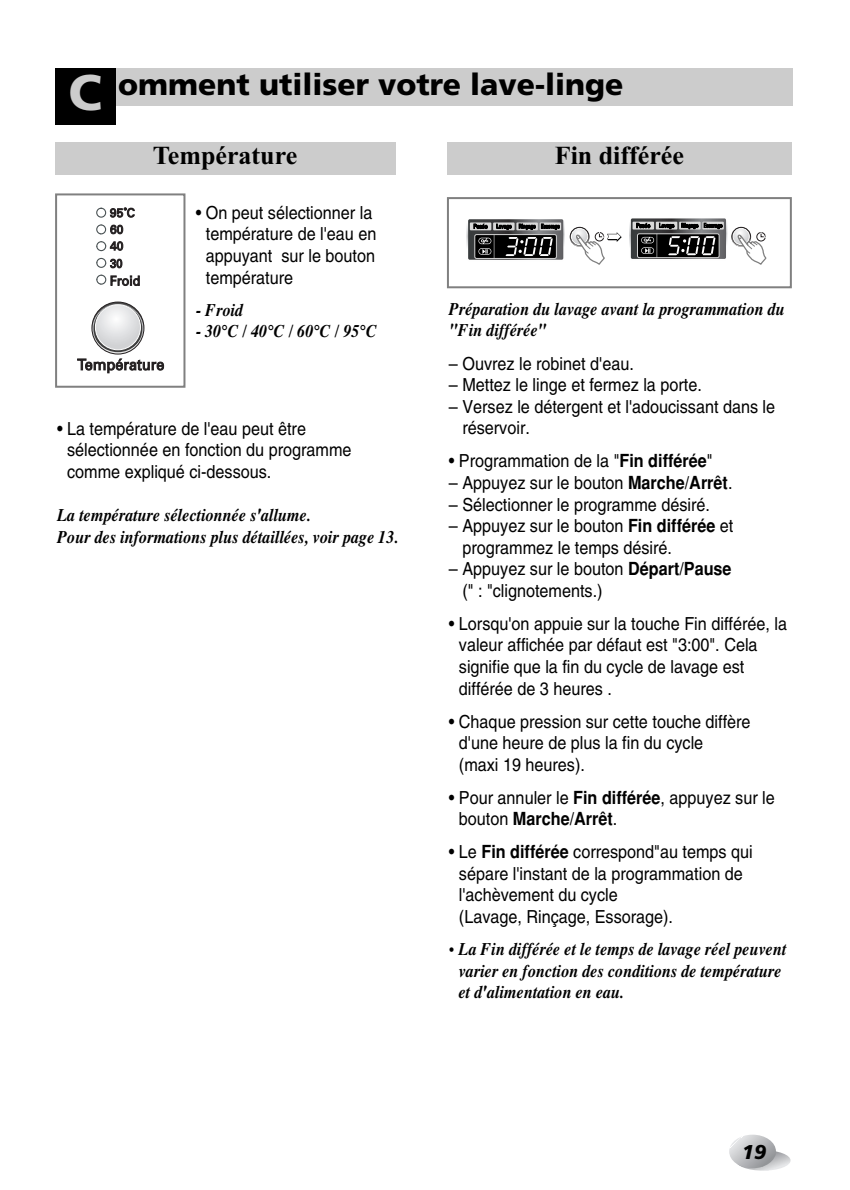
<style>
.page{position:relative;width:850px;height:1190px;background:#fff}
.page>*{position:absolute;margin:0;border:0;box-sizing:border-box;transform-origin:0 0}
.t1{font:900 30px "Frutiger";color:#000}
.t2{font:700 26px "Times New Roman";color:#000}
.t3{font:italic 900 20px "Frutiger";color:#000}
.t4{font:18px/21.6px "Helvetica";color:#000;scale:.9 1}
.t5{font:italic 700 18px/21.6px "Times";color:#000;scale:.9 1}
.s1{font-size:50px;color:#ccc}
.s2{font-weight:700}
</style>
<div class="page">
<svg style="left:729px;top:1135px;width:62px;height:36px"></svg>
<div style="left:447px;top:197px;width:345px;height:91px;border:2px solid #808080"></div>
<div style="left:447px;top:142px;width:345px;height:33px;background:#ccc"></div>
<svg style="left:570px;top:227px;width:52px;height:38px"></svg>
<svg style="left:732px;top:227px;width:35px;height:38px"></svg>
<svg style="left:466px;top:218px;width:99px;height:43px"></svg>
<svg style="left:468px;top:219px;width:95px;height:41px"></svg>
<svg style="left:470px;top:222px;width:21px;height:8px"></svg>
<svg style="left:516px;top:222px;width:22px;height:8px"></svg>
<div style="left:493px;top:222px;width:22px;height:8px;background:#d9d9d9"></div>
<svg style="left:540px;top:222px;width:21px;height:8px"></svg>
<div style="left:475px;top:234px;width:82px;height:25px;border:1px solid #d4d4d4;border-radius:2px"></div>
<svg style="left:629px;top:217px;width:98px;height:43px"></svg>
<svg style="left:631px;top:218px;width:95px;height:41px"></svg>
<svg style="left:679px;top:222px;width:22px;height:8px"></svg>
<div style="left:656px;top:222px;width:21px;height:8px;background:#d9d9d9"></div>
<svg style="left:702px;top:222px;width:22px;height:8px"></svg>
<svg style="left:474px;top:224px;width:85px;height:34px;background:#444"></svg>
<svg style="left:633px;top:222px;width:21px;height:8px"></svg>
<svg style="left:637px;top:223px;width:85px;height:35px;background:#484848"></svg>
<div style="left:55px;top:142px;width:340px;height:33px;background:#ccc"></div>
<svg style="left:96px;top:207px;width:44px;height:79px"></svg>
<svg style="left:77px;top:302px;width:87px;height:71px"></svg>
<div style="left:55px;top:193px;width:130px;height:195px;border:2px solid #808080"></div>
<div style="left:55px;top:68px;width:737px;height:37px;background:#ccc"></div>
<div style="left:55px;top:68px;width:60px;height:57px;background:#000"></div>
<h1 class="t1" style="left:69px;top:72px;width:557px"><span class="s1">C</span> omment utiliser votre lave-linge</h1>
<h2 class="t2" style="left:153px;top:147px;width:146px">Température</h2>
<p class="t4" style="left:206px;top:203px;width:191px;text-indent:-10px">• On peut sélectionner la température de l'eau en appuyant sur le bouton température</p>
<p class="t5" style="left:196px;top:301px;width:54px">- Froid</p>
<p class="t5" style="left:196px;top:322px;width:203px">- 30°C / 40°C / 60°C / 95°C</p>
<p class="t4" style="left:67px;top:419px;width:318px;text-indent:-10px">• La température de l'eau peut être sélectionnée en fonction du programme comme expliqué ci-dessous.</p>
<p class="t5" style="left:57px;top:506px;width:381px">La température sélectionnée s'allume.<br>Pour des informations plus détaillées, voir page 13.</p>
<h2 class="t2" style="left:555px;top:147px;width:131px">Fin différée</h2>
<p class="t5" style="left:449px;top:300px;width:374px;line-height:20.8px">Préparation du lavage avant la programmation du "Fin différée"</p>
<p class="t4" style="left:449px;top:354px;width:207px">– Ouvrez le robinet d'eau.</p>
<p class="t4" style="left:449px;top:376px;width:283px">– Mettez le linge et fermez la porte.</p>
<p class="t4" style="left:462px;top:397px;width:349px;text-indent:-13px">– Versez le détergent et l'adoucissant dans le réservoir.</p>
<p class="t4" style="left:449px;top:452px;width:294px">• Programmation de la "<span class="s2">Fin différée</span>"</p>
<p class="t4" style="left:449px;top:474px;width:317px">– Appuyez sur le bouton <span class="s2">Marche/Arrêt</span>.</p>
<p class="t4" style="left:449px;top:495px;width:292px">– Sélectionner le programme désiré.</p>
<p class="t4" style="left:462px;top:517px;width:303px;text-indent:-14px">– Appuyez sur le bouton <span class="s2">Fin différée</span> et programmez le temps désiré.</p>
<p class="t4" style="left:462px;top:560px;width:301px;text-indent:-14px">– Appuyez sur le bouton <span class="s2">Départ/Pause </span>(" : "clignotements.)</p>
<p class="t4" style="left:459px;top:614px;width:366px;text-indent:-10px">• Lorsqu'on appuie sur la touche Fin différée, la valeur affichée par défaut est "3:00". Cela signifie que la fin du cycle de lavage est différée de 3 heures .</p>
<p class="t4" style="left:459px;top:712px;width:326px;text-indent:-10px">• Chaque pression sur cette touche diffère d'une heure de plus la fin du cycle<br>(maxi 19 heures).</p>
<p class="t4" style="left:459px;top:788px;width:353px;text-indent:-10px">• Pour annuler le <span class="s2">Fin différée</span>, appuyez sur le bouton <span class="s2">Marche/Arrêt</span>.</p>
<p class="t4" style="left:459px;top:843px;width:328px;text-indent:-10px">• Le <span class="s2">Fin différée</span> correspond"au temps qui sépare l'instant de la programmation de l'achèvement du cycle<br>(Lavage, Rinçage, Essorage).</p>
<p class="t5" style="left:458px;top:940px;width:366px;text-indent:-9px">• La Fin différée et le temps de lavage réel peuvent varier en fonction des conditions de température et d'alimentation en eau.</p>
<p class="t3" style="left:742px;top:1144px;width:26px">19</p>
</div>
